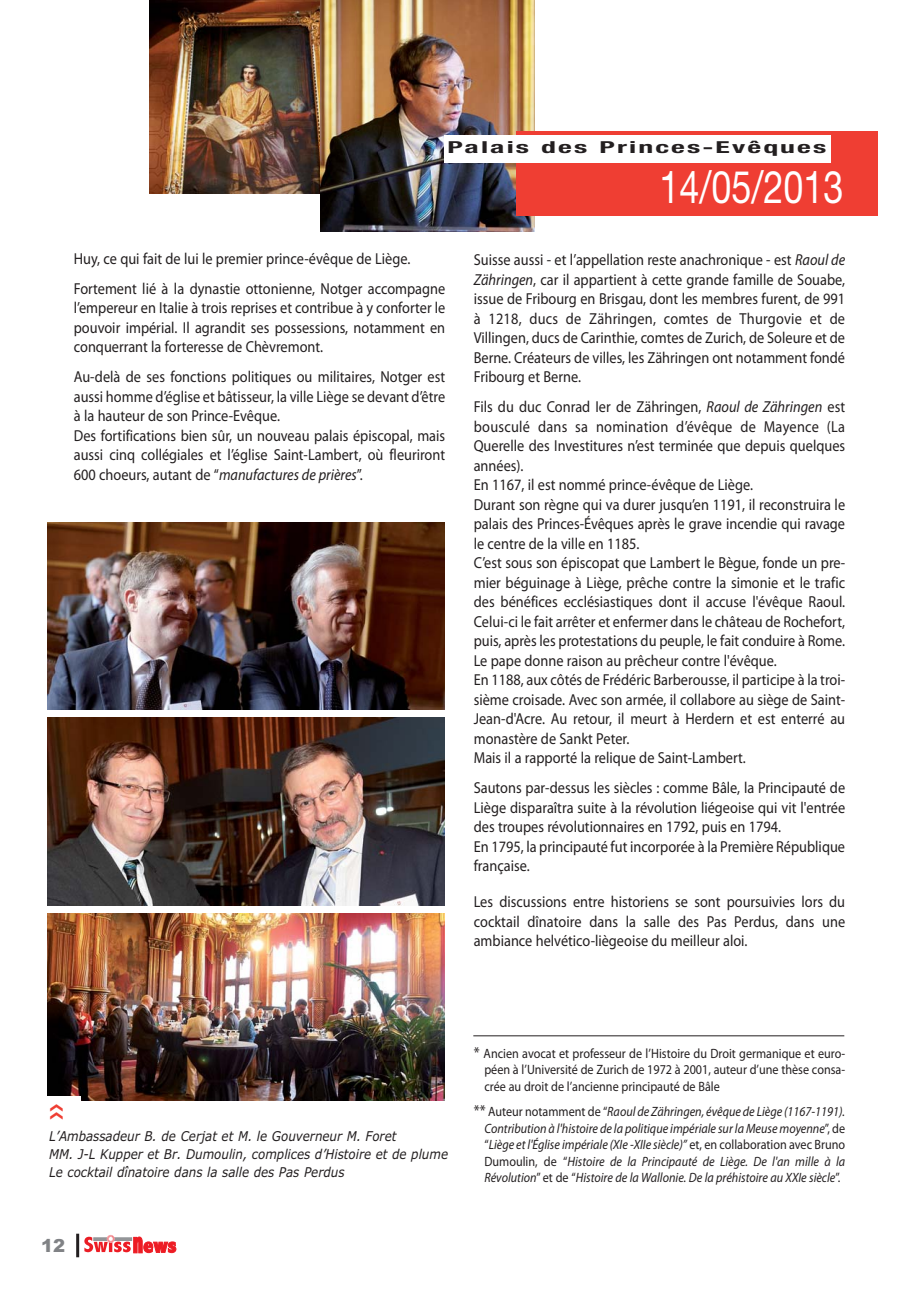
<style>
.page{position:relative;width:919px;height:1289px;background:#fff}
.page>*{position:absolute;margin:0;border:0;box-sizing:border-box;transform-origin:0 0}
.t1{font:45px "Helvetica Neue";color:#fff;scale:.8 1}
.t2{font:900 18px "Arial";color:#808285}
.t3{font:700 condensed 16.5px "Helvetica Neue";letter-spacing:.07em;color:#231f20;scale:1.8 1}
.t4{font:15.9px/19.5px "Myriad Pro";color:#231f20;scale:.9 1}
.t5{font:italic 13.5px/16.5px "Myriad Pro";color:#231f20;text-align:justify;scale:.9 1}
.t6{font:13.5px/16.5px "Myriad Pro";color:#231f20;text-align:justify;scale:.9 1}
.t7{font:italic 13.5px/18px "Verdana";color:#231f20;scale:.88 1}
.s1{font-style:italic}
.s2{font-size:15.9px}
.s3{font-style:normal;font-size:15.9px}
.s4{font-style:normal}
</style>
<div class="page">
<hr style="left:76px;top:1233px;width:3px;height:24px;background:#231f20">
<svg style="left:84px;top:1235px;width:92px;height:18px"></svg>
<img style="left:149px;top:0;width:172px;height:194px">
<img style="left:321px;top:0;width:213px;height:231px">
<div style="left:516px;top:131px;width:361px;height:85px;background:#ef3e33"></div>
<div style="left:444px;top:135px;width:386px;height:28px;background:#fff"></div>
<hr style="left:473px;top:1035px;width:371px;height:1px;background:#231f20">
<img style="left:48px;top:522px;width:396px;height:187px">
<img style="left:48px;top:717px;width:396px;height:188px">
<img style="left:48px;top:913px;width:396px;height:187px">
<div style="left:48px;top:1096px;width:33px;height:25px;background:#fff"></div>
<p class="t3" style="left:447px;top:137px;width:212px">Palais des Princes-Evêques</p>
<h1 class="t1" style="left:659px;top:161px;width:232px">14/05/2013</h1>
<p class="t4" style="left:74px;top:245px;width:414px;line-height:30px">Huy, ce qui fait de lui le premier prince-évêque de Liège.<br>Fortement lié à la dynastie ottonienne, Notger accompagne</p>
<p class="t4" style="left:74px;top:299px;width:414px;text-align:justify">l’empereur en Italie à trois reprises et contribue à y conforter le pouvoir impérial. Il agrandit ses possessions, notamment en conquerrant la forteresse de Chèvremont.</p>
<p class="t4" style="left:74px;top:368px;width:414px">Au-delà de ses fonctions politiques ou militaires, Notger est aussi homme d’église et bâtisseur, la ville Liège se devant d’être à la hauteur de son Prince-Evêque.<br>Des fortifications bien sûr, un nouveau palais épiscopal, mais aussi cinq collégiales et l’église Saint-Lambert, où fleuriront 600 choeurs, autant de “<span class="s1">manufactures de prières</span>”.</p>
<p class="t4" style="left:473px;top:251px;width:414px;text-align:justify">Suisse aussi - et l’appellation reste anachronique - est <span class="s1">Raoul de Zähringen</span>, car il appartient à cette grande famille de Souabe, issue de Fribourg en Brisgau, dont les membres furent, de 991 à 1218, ducs de Zähringen, comtes de Thurgovie et de Villingen, ducs de Carinthie, comtes de Zurich, de Soleure et de Berne. Créateurs de villes, les Zähringen ont notamment fondé Fribourg et Berne.</p>
<p class="t4" style="left:473px;top:398px;width:414px">Fils du duc Conrad Ier de Zähringen, <span class="s1">Raoul de Zähringen</span> est bousculé dans sa nomination d’évêque de Mayence (La Querelle des Investitures n’est terminée que depuis quelques années).<br>En 1167, il est nommé prince-évêque de Liège.<br>Durant son règne qui va durer jusqu’en 1191, il reconstruira le palais des Princes-Évêques après le grave incendie qui ravage le centre de la ville en 1185.<br>C’est sous son épiscopat que Lambert le Bègue, fonde un pre&shy;mier béguinage à Liège, prêche contre la simonie et le trafic des bénéfices ecclésiastiques dont il accuse l'évêque Raoul.<br>Celui-ci le fait arrêter et enfermer dans le château de Rochefort, puis, après les protestations du peuple, le fait conduire à Rome.<br>Le pape donne raison au prêcheur contre l'évêque.<br>En 1188, aux côtés de Frédéric Barberousse, il participe à la troi&shy;sième croisade. Avec son armée, il collabore au siège de Saint-Jean-d'Acre. Au retour, il meurt à Herdern et est enterré au monastère de Sankt Peter.<br>Mais il a rapporté la relique de Saint-Lambert.</p>
<p class="t4" style="left:473px;top:779px;width:414px">Sautons par-dessus les siècles : comme Bâle, la Principauté de Liège disparaîtra suite à la révolution liégeoise qui vit l'entrée des troupes révolutionnaires en 1792, puis en 1794.<br>En 1795, la principauté fut incorporée à la Première République française.</p>
<p class="t4" style="left:473px;top:893px;width:414px;text-align:justify">Les discussions entre historiens se sont poursuivies lors du cocktail dînatoire dans la salle des Pas Perdus, dans une ambiance helvético-liègeoise du meilleur aloi.</p>
<p class="t7" style="left:49px;top:1127px;width:455px">L’Ambassadeur B. de Cerjat et M. le Gouverneur M. Foret<br>MM. J-L Kupper et Br. Dumoulin, complices d’Histoire et de plume<br>Le cocktail dînatoire dans la salle des Pas Perdus</p>
<p class="t2" style="left:41px;top:1235px;width:26px">12</p>
<p class="t6" style="left:484px;top:1045px;width:402px;text-indent:-11px"><span class="s2">*</span> Ancien avocat et professeur de l’Histoire du Droit germanique et euro&shy;péen à l’Université de Zurich de 1972 à 2001, auteur d’une thèse consa&shy;crée au droit de l’ancienne principauté de Bâle</p>
<p class="t5" style="left:484px;top:1104px;width:402px;text-indent:-11px"><span class="s3">**</span> <span class="s4">Auteur notamment de “</span>Raoul de Zähringen, évêque de Liège (1167-1191).<br>Contribution à l'histoire de la politique impériale sur la Meuse moyenne<span class="s4">”, de “</span>Liège et l'Église impériale (XIe -XIIe siècle)” <span class="s4">et, en collaboration avec Bruno Dumoulin, de “</span>Histoire de la Principauté de Liège. De l'an mille à la Révolution<span class="s4">” et de “</span>Histoire de la Wallonie. De la préhistoire au XXIe siècle<span class="s4">”.</span></p>
</div>
